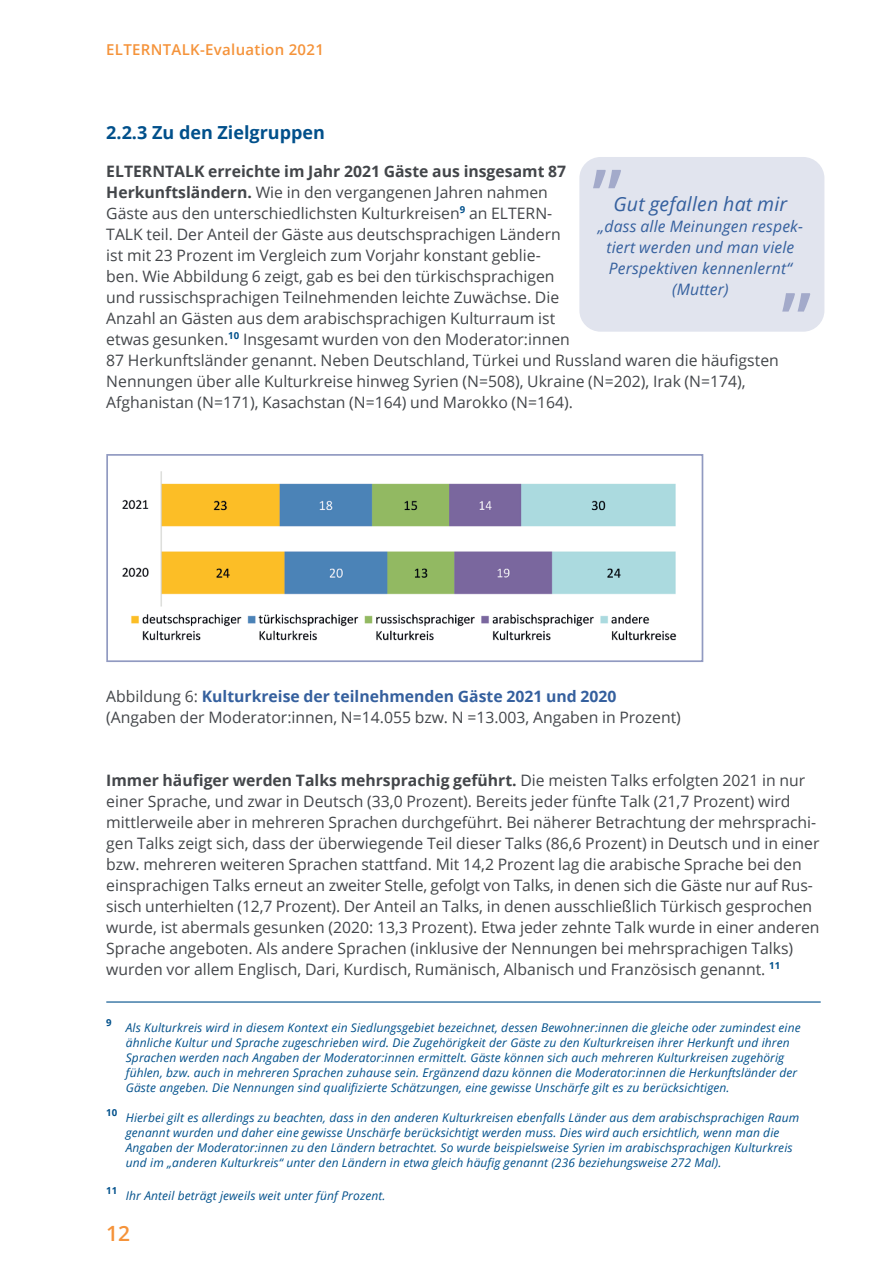
<style>
.page{position:relative;width:893px;height:1263px;background:#fff}
.page>*{position:absolute;margin:0;border:0;box-sizing:border-box;transform-origin:0 0}
.t1{font:600 75px "Open Sans";color:#a3aaca}
.t2{font:600 21px "Open Sans";color:#f5933a}
.t3{font:italic 19.5px "Open Sans";letter-spacing:.01em;color:#35609e}
.t4{font:700 18px "Open Sans";color:#01508b}
.t5{font:15.75px/21px "Open Sans";color:#43464a}
.t6{font:italic 15.75px/21px "Open Sans";letter-spacing:.01em;color:#35609e;text-align:center}
.t7{font:600 15px "Open Sans";letter-spacing:.02em;color:#f5933a}
.t8{font:italic 12px/15px "Open Sans";letter-spacing:.01em;color:#01508b}
.t9{font:700 9.6px "Open Sans";color:#01508b}
.s1{font-weight:700}
.s2{font-weight:700;color:#35609e}
</style>
<div class="page">
<img style="left:122px;top:471px;width:555px;height:170px">
<div style="left:106px;top:454px;width:597px;height:208px;border:2px solid #919ac1"></div>
<div style="left:579px;top:157px;width:245px;height:175px;background:#e1e4ee;border-radius:21px"></div>
<hr style="left:106px;top:1001px;width:715px;height:1px;background:#01508b">
<p class="t7" style="left:106px;top:39px;width:219px">ELTERNTALK-Evaluation 2021</p>
<p class="t4" style="left:106px;top:120px;width:220px">2.2.3 Zu den Zielgruppen</p>
<p class="t5" style="left:106px;top:160px;width:674px"><span class="s1">ELTERNTALK erreichte im Jahr 2021 Gäste aus insgesamt 87<br>Herkunftsländern.</span> Wie in den vergangenen Jahren nahmen<br>Gäste aus den unterschiedlichsten Kulturkreisen<sup>9</sup> an ELTERN-<br>TALK teil. Der Anteil der Gäste aus deutschsprachigen Ländern<br>ist mit 23 Prozent im Vergleich zum Vorjahr konstant geblie-<br>ben. Wie Abbildung 6 zeigt, gab es bei den türkischsprachigen<br>und russischsprachigen Teilnehmenden leichte Zuwächse. Die<br>Anzahl an Gästen aus dem arabischsprachigen Kulturraum ist<br>etwas gesunken.<sup>10</sup> Insgesamt wurden von den Moderator:innen<br>87 Herkunftsländer genannt. Neben Deutschland, Türkei und Russland waren die häufigsten Nennungen über alle Kulturkreise hinweg Syrien (N=508), Ukraine (N=202), Irak (N=174), Afghanistan (N=171), Kasachstan (N=164) und Marokko (N=164).</p>
<h1 class="t1" style="left:591px;top:100px;width:36px">„</h1>
<p class="t3" style="left:614px;top:191px;width:175px">Gut gefallen hat mir</p>
<p class="t6" style="left:598px;top:215px;width:207px">„dass alle Meinungen respek&shy;tiert werden und man viele<br>Perspektiven kennenlernt“ (Mutter)</p>
<h1 class="t1" style="left:781px;top:223px;width:36px">„</h1>
<p class="t5" style="left:106px;top:685px;width:576px">Abbildung 6: <span class="s2">Kulturkreise der teilnehmenden Gäste 2021 und 2020 </span>(Angaben der Moderator:innen, N=14.055 bzw. N =13.003, Angaben in Prozent)</p>
<p class="t5" style="left:106px;top:769px;width:715px"><span class="s1">Immer häufiger werden Talks mehrsprachig geführt.</span> Die meisten Talks erfolgten 2021 in nur einer Sprache, und zwar in Deutsch (33,0 Prozent). Bereits jeder fünfte Talk (21,7 Prozent) wird mittlerweile aber in mehreren Sprachen durchgeführt. Bei näherer Betrachtung der mehrsprachi&shy;gen Talks zeigt sich, dass der überwiegende Teil dieser Talks (86,6 Prozent) in Deutsch und in einer bzw. mehreren weiteren Sprachen stattfand. Mit 14,2 Prozent lag die arabische Sprache bei den einsprachigen Talks erneut an zweiter Stelle, gefolgt von Talks, in denen sich die Gäste nur auf Rus&shy;sisch unterhielten (12,7 Prozent). Der Anteil an Talks, in denen ausschließlich Türkisch gesprochen wurde, ist abermals gesunken (2020: 13,3 Prozent). Etwa jeder zehnte Talk wurde in einer anderen Sprache angeboten. Als andere Sprachen (inklusive der Nennungen bei mehrsprachigen Talks) wurden vor allem Englisch, Dari, Kurdisch, Rumänisch, Albanisch und Französisch genannt. <sup>11</sup></p>
<p class="t9" style="left:106px;top:1016px;width:7px">9</p>
<p class="t8" style="left:126px;top:1019px;width:676px">Als Kulturkreis wird in diesem Kontext ein Siedlungsgebiet bezeichnet, dessen Bewohner:innen die gleiche oder zumindest eine ähnliche Kultur und Sprache zugeschrieben wird. Die Zugehörigkeit der Gäste zu den Kulturkreisen ihrer Herkunft und ihren Sprachen werden nach Angaben der Moderator:innen ermittelt. Gäste können sich auch mehreren Kulturkreisen zugehörig fühlen, bzw. auch in mehreren Sprachen zuhause sein. Ergänzend dazu können die Moderator:innen die Herkunftsländer der Gäste angeben. Die Nennungen sind qualifizierte Schätzungen, eine gewisse Unschärfe gilt es zu berücksichtigen.</p>
<p class="t9" style="left:106px;top:1106px;width:13px">10</p>
<p class="t8" style="left:126px;top:1109px;width:675px">Hierbei gilt es allerdings zu beachten, dass in den anderen Kulturkreisen ebenfalls Länder aus dem arabischsprachigen Raum genannt wurden und daher eine gewisse Unschärfe berücksichtigt werden muss. Dies wird auch ersichtlich, wenn man die Angaben der Moderator:innen zu den Ländern betrachtet. So wurde beispielsweise Syrien im arabischsprachigen Kulturkreis und im „anderen Kulturkreis“ unter den Ländern in etwa gleich häufig genannt (236 beziehungsweise 272 Mal).</p>
<p class="t9" style="left:106px;top:1184px;width:13px">11</p>
<p class="t8" style="left:126px;top:1187px;width:261px">Ihr Anteil beträgt jeweils weit unter fünf Prozent.</p>
<h2 class="t2" style="left:106px;top:1219px;width:25px">12</h2>
</div>
